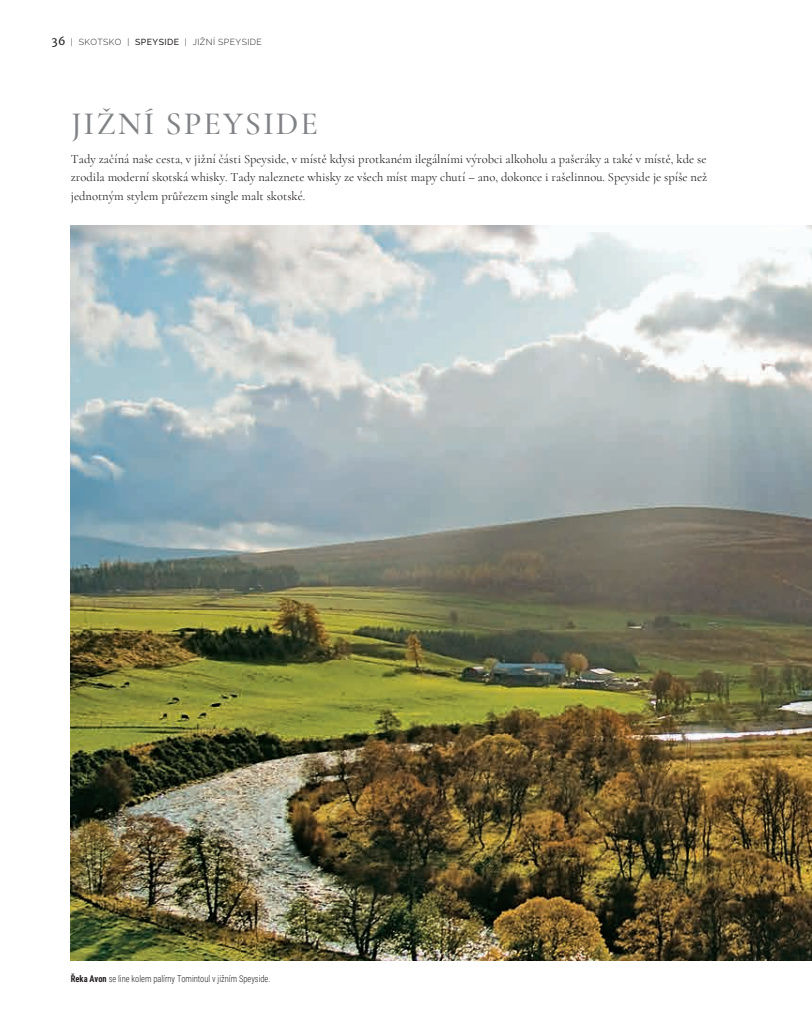
<style>
.page{position:relative;width:812px;height:1035px;background:#fff}
.page>*{position:absolute;margin:0;border:0;box-sizing:border-box;transform-origin:0 0}
.t1{font:500 32.5px "Cormorant";letter-spacing:.06em;color:#808285}
.t2{font:12.5px/18.8px "Cormorant";color:#231f20;text-align:justify}
.t3{font:300 9.38px "Roboto Condensed";color:#231f20;scale:.9 1}
.t4{font:300 8.75px "Raleway";letter-spacing:.05em;color:#231f20}
.s1{font-family:"Merriweather Sans";font-weight:400;font-size:11.25px}
.s2{font-weight:500}
.s3{font-weight:700}
</style>
<div class="page">
<img style="left:71px;top:225px;width:740px;height:735px">
<p class="t4" style="left:51px;top:37px;width:212px"><span class="s1">36</span> | SKOTSKO | <span class="s2">SPEYSIDE</span> | JIŽNÍ SPEYSIDE</p>
<h1 class="t1" style="left:71px;top:104px;width:248px">JIŽNÍ SPEYSIDE</h1>
<p class="t2" style="left:71px;top:149px;width:637px">Tady začíná naše cesta, v jižní části Speyside, v místě kdysi protkaném ilegálními výrobci alkoholu a pašeráky a také v místě, kde se zrodila moderní skotská whisky. Tady naleznete whisky ze všech míst mapy chutí – ano, dokonce i rašelinnou. Speyside je spíše než jednotným stylem průřezem single malt skotské.</p>
<p class="t3" style="left:71px;top:972px;width:223px"><span class="s3">Řeka Avon</span> se line kolem palírny Tomintoul v jižním Speyside.</p>
</div>
